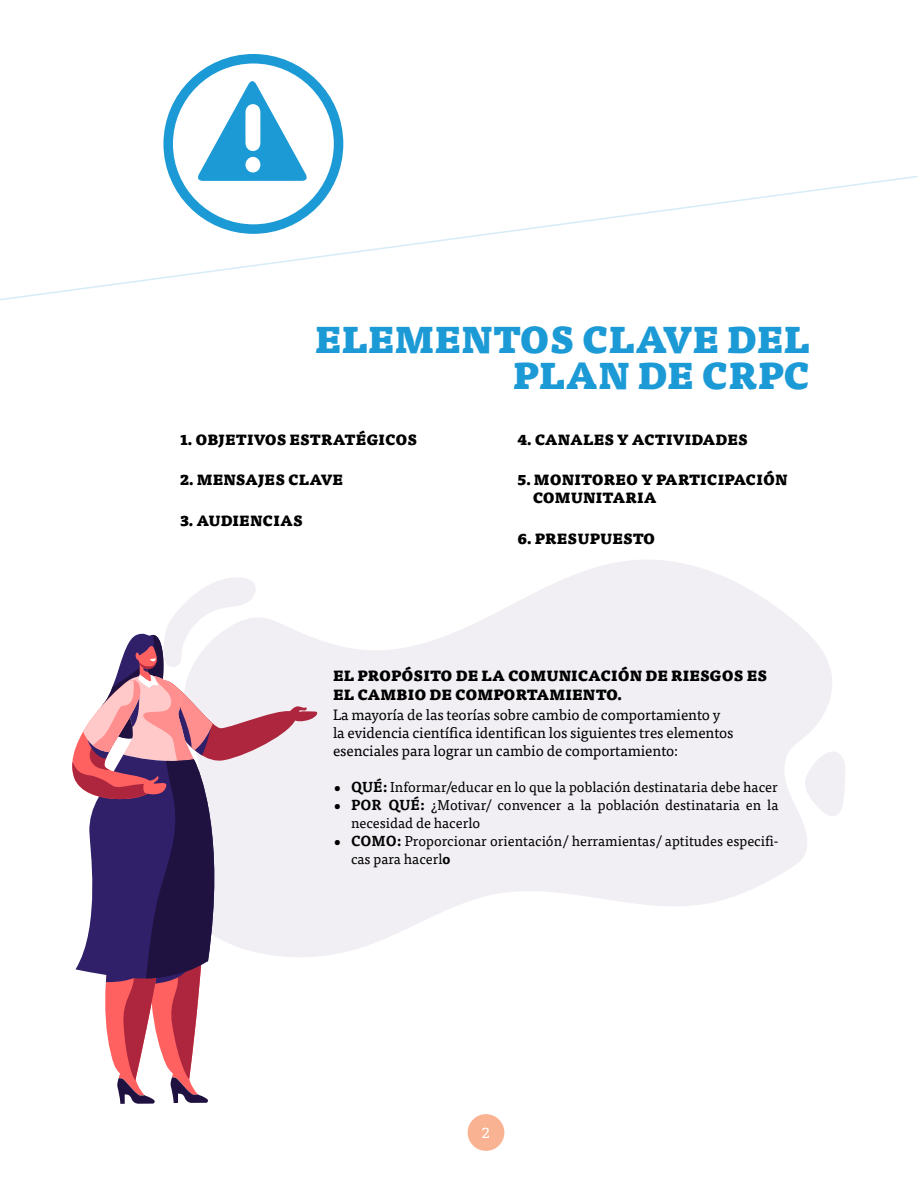
<style>
.page{position:relative;width:918px;height:1188px;background:#fff}
.page>*{position:absolute;margin:0;border:0;box-sizing:border-box;transform-origin:0 0}
.t1{font:900 36px/36px "Tisa Pro";color:#1c9ad6;text-align:right}
.t2{font:15px/18px "Tisa Pro";letter-spacing:-.005em;color:#000}
.t3{font:15px "Tisa Pro";color:#fff}
.t4{font:14.25px/18px "Tisa Pro";color:#000}
.t5{font:900 14.25px/18px "Tisa Pro";letter-spacing:.01em;color:#000}
.s1{font-weight:700}
</style>
<div class="page">
<div style="left:468px;top:1114px;width:36px;height:37px;background:#f9b392;border-radius:50%"></div>
<svg style="left:319px;top:560px;width:513px;height:396px;fill:#f1eff4"></svg>
<svg style="left:804px;top:736px;width:41px;height:82px"></svg>
<svg style="left:72px;top:577px;width:247px;height:527px"></svg>
<svg style="left:0;top:175px;width:918px;height:126px"></svg>
<svg style="left:163px;top:54px;width:180px;height:180px"></svg>
<h1 class="t1" style="left:315px;top:319px;width:497px">ELEMENTOS CLAVE DEL<br>PLAN DE CRPC</h1>
<p class="t5" style="left:180px;top:429px;width:239px">1. OBJETIVOS ESTRATÉGICOS</p>
<p class="t5" style="left:180px;top:470px;width:165px">2. MENSAJES CLAVE</p>
<p class="t5" style="left:180px;top:510px;width:124px">3. AUDIENCIAS</p>
<p class="t5" style="left:518px;top:429px;width:232px">4. CANALES Y ACTIVIDADES</p>
<p class="t5" style="left:533px;top:470px;width:256px;text-indent:-15px">5. MONITOREO Y PARTICIPACIÓN<br>COMUNITARIA</p>
<p class="t5" style="left:518px;top:528px;width:139px">6. PRESUPUESTO</p>
<p class="t5" style="left:333px;top:665px;width:435px;line-height:19.5px">EL PROPÓSITO DE LA COMUNICACIÓN DE RIESGOS ES<br>EL CAMBIO DE COMPORTAMIENTO.</p>
<p class="t2" style="left:333px;top:705px;width:402px">La mayoría de las teorías sobre cambio de comportamiento y la evidencia científica identifican los siguientes tres elementos esenciales para lograr un cambio de comportamiento:</p>
<p class="t4" style="left:333px;top:777px;width:446px"><span class="s1">• QUÉ:</span> Informar/educar en lo que la población destinataria debe hacer</p>
<p class="t4" style="left:351px;top:795px;width:429px;text-indent:-18px"><span class="s1">• POR QUÉ:</span> ¿Motivar/ convencer a la población destinataria en la necesidad de hacerlo</p>
<p class="t4" style="left:351px;top:831px;width:429px;text-indent:-18px"><span class="s1">• COMO:</span> Proporcionar orientación/ herramientas/ aptitudes especifi&shy;cas para hacerl<span class="s1">o</span></p>
<p class="t3" style="left:482px;top:1122px;width:10px">2</p>
</div>
